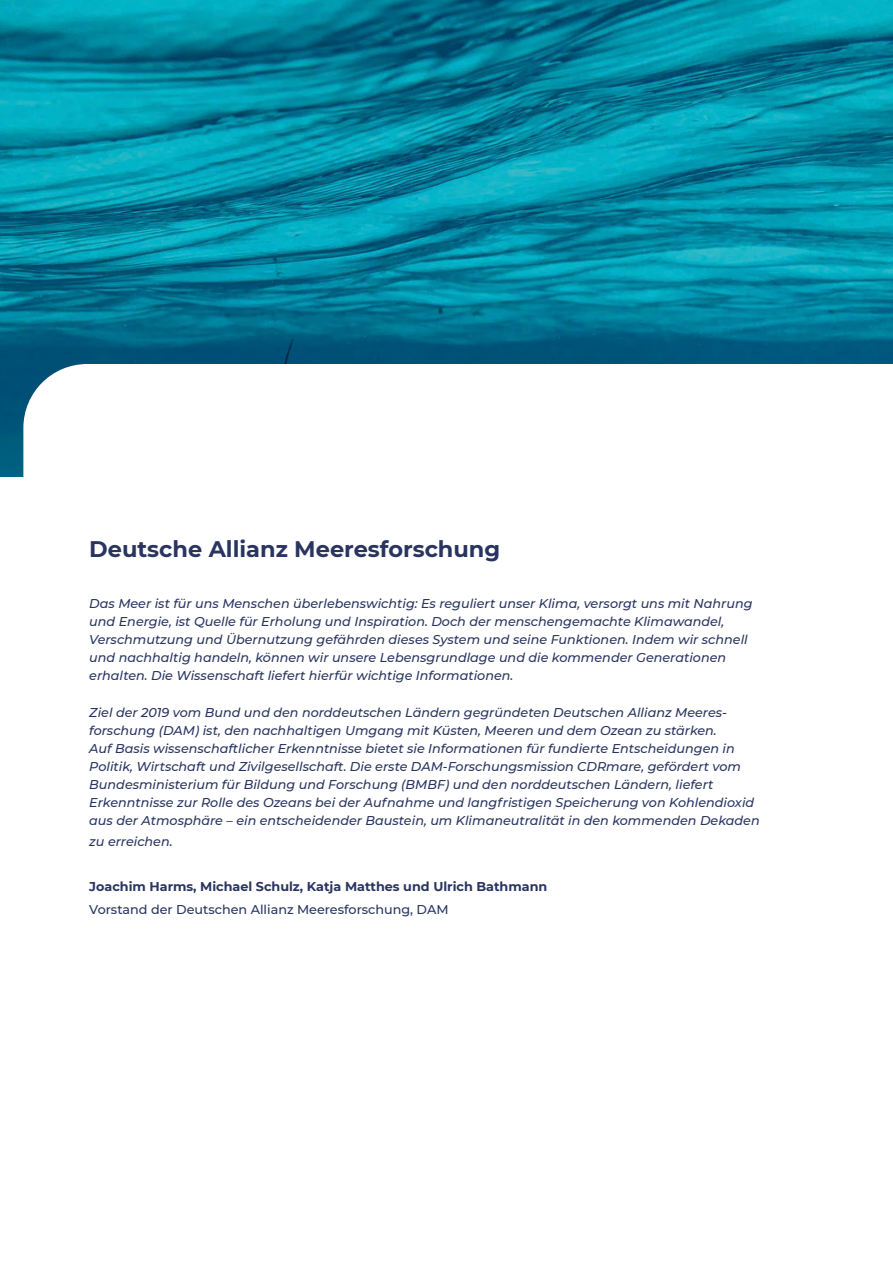
<style>
.page{position:relative;width:893px;height:1263px;background:#fff}
.page>*{position:absolute;margin:0;border:0;box-sizing:border-box;transform-origin:0 0}
.t1{font:700 22.5px "Montserrat";color:#293560}
.t2{font:italic 500 12.75px/18px "Montserrat";color:#293560}
.t3{font:700 12.75px "Montserrat";color:#293560}
.t4{font:500 12.75px "Montserrat";color:#293560}
</style>
<div class="page">
<img style="left:0;top:0;width:893px;height:476px">
<svg style="left:23px;top:364px;width:870px;height:113px"></svg>
<h1 class="t1" style="left:89px;top:532px;width:413px">Deutsche Allianz Meeresforschung</h1>
<p class="t2" style="left:89px;top:594px;width:665px">Das Meer ist für uns Menschen überlebenswichtig: Es reguliert unser Klima, versorgt uns mit Nahrung und Energie, ist Quelle für Erholung und Inspiration. Doch der menschengemachte Klimawandel, Verschmutzung und Übernutzung gefährden dieses System und seine Funktionen. Indem wir schnell und nachhaltig handeln, können wir unsere Lebensgrundlage und die kommender Generationen erhalten. Die Wissenschaft liefert hierfür wichtige Informationen.</p>
<p class="t2" style="left:89px;top:703px;width:672px">Ziel der 2019 vom Bund und den norddeutschen Ländern gegründeten Deutschen Allianz Meeres&shy;forschung (DAM) ist, den nachhaltigen Umgang mit Küsten, Meeren und dem Ozean zu stärken.<br>Auf Basis wissenschaftlicher Erkenntnisse bietet sie Informationen für fundierte Entscheidungen in Politik, Wirtschaft und Zivilgesellschaft. Die erste DAM-Forschungsmission CDRmare, gefördert vom Bundesministerium für Bildung und Forschung (BMBF) und den norddeutschen Ländern, liefert Erkenntnisse zur Rolle des Ozeans bei der Aufnahme und langfristigen Speicherung von Kohlendioxid aus der Atmosphäre – ein entscheidender Baustein, um Klimaneutralität in den kommenden Dekaden</p>
<p class="t2" style="left:89px;top:832px;width:85px">zu erreichen.</p>
<p class="t3" style="left:89px;top:877px;width:459px">Joachim Harms, Michael Schulz, Katja Matthes und Ulrich Bathmann</p>
<p class="t4" style="left:89px;top:900px;width:361px">Vorstand der Deutschen Allianz Meeresforschung, DAM</p>
</div>
